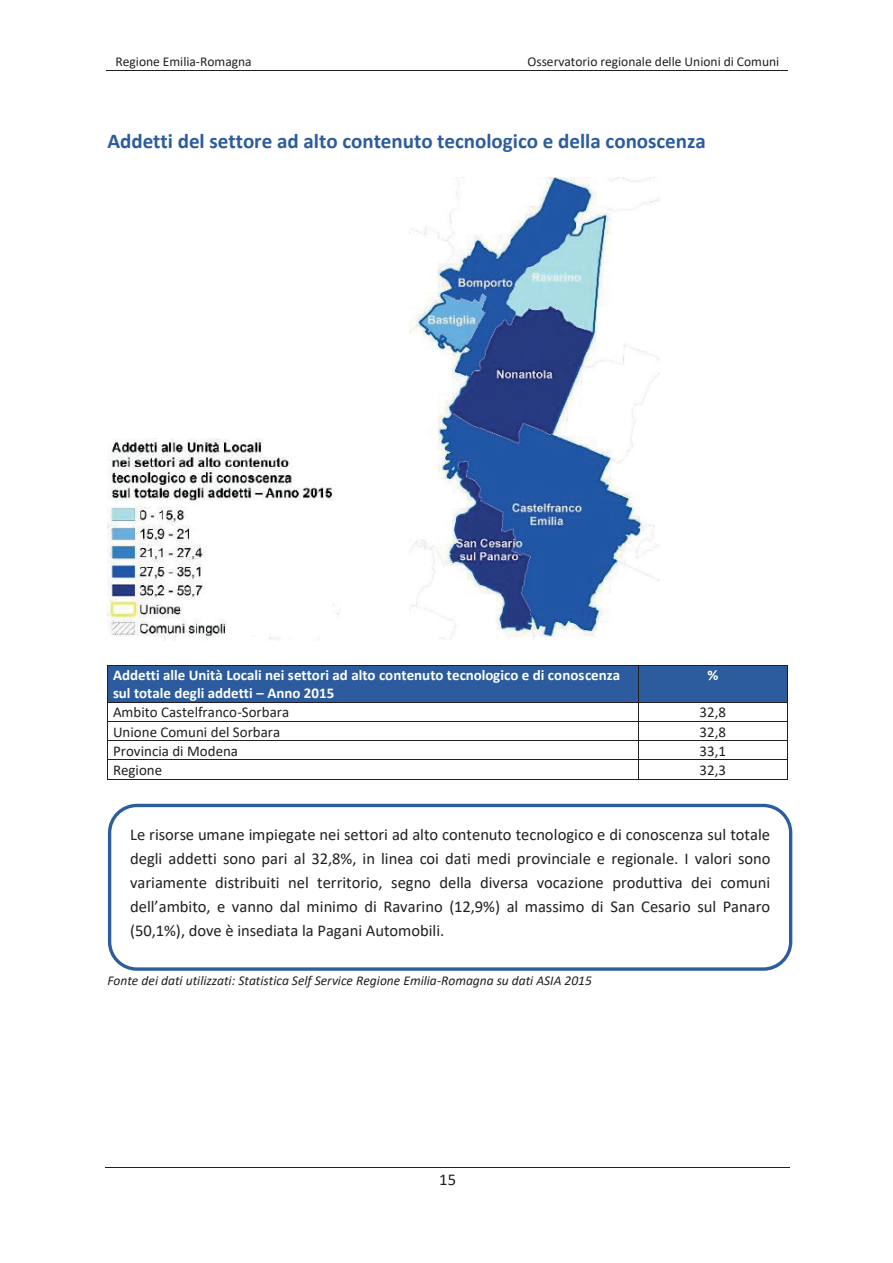
<style>
.page{position:relative;width:893px;height:1263px;background:#fff}
.page>*{position:absolute;margin:0;border:0;box-sizing:border-box;transform-origin:0 0}
.t1{font:700 21px "Calibri";color:#2c5c9d}
.t2{font:16.5px/24px "Calibri";color:#231f20;text-align:justify}
.t3{font:700 15px/18.3px "Calibri";color:#fff}
.t4{font:15px "Calibri";color:#231f20}
.t5{font:italic 13.5px "Calibri";color:#231f20}
.t6{font:13.5px "Calibri";color:#231f20}
</style>
<div class="page">
<hr style="left:106px;top:70px;width:342px;height:1px;background:#231f20">
<hr style="left:447px;top:70px;width:341px;height:1px;background:#231f20">
<hr style="left:105px;top:1167px;width:685px;height:1px;background:#231f20">
<div style="left:113px;top:666px;width:520px;height:18px;background:#2c5c9d"></div>
<div style="left:113px;top:684px;width:520px;height:18px;background:#2c5c9d"></div>
<div style="left:639px;top:666px;width:148px;height:36px;background:#2c5c9d"></div>
<hr style="left:107px;top:665px;width:680px;height:1px;background:#231f20">
<hr style="left:107px;top:666px;width:1px;height:36px;background:#231f20">
<hr style="left:638px;top:666px;width:1px;height:36px;background:#231f20">
<hr style="left:787px;top:666px;width:1px;height:36px;background:#231f20">
<hr style="left:107px;top:702px;width:680px;height:1px;background:#231f20">
<hr style="left:107px;top:721px;width:680px;height:1px;background:#231f20">
<hr style="left:107px;top:740px;width:680px;height:1px;background:#231f20">
<hr style="left:107px;top:760px;width:680px;height:1px;background:#231f20">
<svg style="left:107px;top:703px;width:1px;height:76px"></svg>
<hr style="left:107px;top:779px;width:531px;height:1px;background:#231f20">
<svg style="left:638px;top:703px;width:1px;height:76px"></svg>
<hr style="left:639px;top:779px;width:148px;height:1px;background:#231f20">
<svg style="left:787px;top:702px;width:1px;height:78px"></svg>
<img style="left:107px;top:438px;width:233px;height:202px">
<img style="left:409px;top:177px;width:250px;height:463px">
<div style="left:108px;top:804px;width:684px;height:167px;border:3px solid #2c5e9d;border-radius:27px"></div>
<p class="t6" style="left:116px;top:52px;width:138px">Regione Emilia-Romagna</p>
<p class="t6" style="left:527px;top:52px;width:253px">Osservatorio regionale delle Unioni di Comuni</p>
<p class="t1" style="left:107px;top:126px;width:600px">Addetti del settore ad alto contenuto tecnologico e della conoscenza</p>
<p class="t3" style="left:113px;top:666px;width:509px">Addetti alle Unità Locali nei settori ad alto contenuto tecnologico e di conoscenza sul totale degli addetti – Anno 2015</p>
<p class="t3" style="left:707px;top:666px;width:12px">%</p>
<p class="t4" style="left:113px;top:702px;width:178px">Ambito Castelfranco-Sorbara</p>
<p class="t4" style="left:700px;top:702px;width:28px">32,8</p>
<p class="t4" style="left:113px;top:721px;width:169px">Unione Comuni del Sorbara</p>
<p class="t4" style="left:700px;top:721px;width:28px">32,8</p>
<p class="t4" style="left:113px;top:740px;width:127px">Provincia di Modena</p>
<p class="t4" style="left:700px;top:740px;width:28px">33,1</p>
<p class="t4" style="left:113px;top:759px;width:51px">Regione</p>
<p class="t4" style="left:700px;top:759px;width:28px">32,3</p>
<p class="t2" style="left:130px;top:822px;width:642px">Le risorse umane impiegate nei settori ad alto contenuto tecnologico e di conoscenza sul totale degli addetti sono pari al 32,8%, in linea coi dati medi provinciale e regionale. I valori sono variamente distribuiti nel territorio, segno della diversa vocazione produttiva dei comuni dell’ambito, e vanno dal minimo di Ravarino (12,9%) al massimo di San Cesario sul Panaro (50,1%), dove è insediata la Pagani Automobili.</p>
<p class="t5" style="left:107px;top:971px;width:486px">Fonte dei dati utilizzati: Statistica Self Service Regione Emilia-Romagna su dati ASIA 2015</p>
<p class="t2" style="left:439px;top:1167px;width:18px">15</p>
</div>
